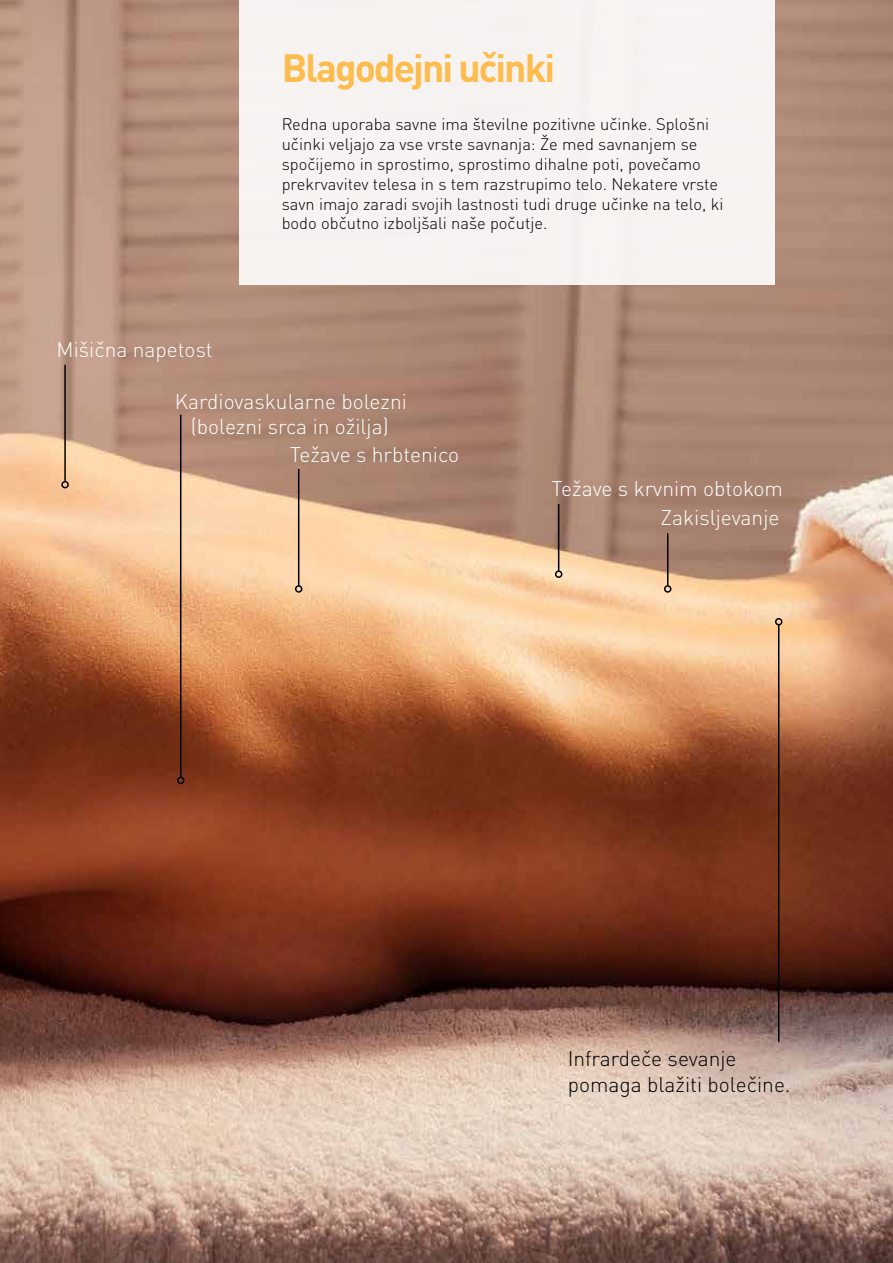
<style>
.page{position:relative;width:893px;height:1263px;background:#fff}
.page>*{position:absolute;margin:0;border:0;box-sizing:border-box;transform-origin:0 0}
.t1{font:700 39px "DIN Pro";letter-spacing:-.05em;color:#fdbc4d}
.t2{font:300 21px/25.2px "DIN Pro";color:#fff;text-align:center}
.t3{font:300 21px/25.2px "DIN Pro";color:#000}
.t4{font:300 16.5px/19.8px "DIN Pro";color:#000}
</style>
<div class="page">
<img style="left:0;top:0;width:893px;height:1263px">
<div style="left:239px;top:0;width:536px;height:285px;background:#f7f3f1"></div>
<hr style="left:778px;top:625px;width:1px;height:417px;background:#000">
<div style="left:775px;top:618px;width:7px;height:7px;border:2px solid #000;border-radius:50%"></div>
<hr style="left:180px;top:415px;width:1px;height:362px;background:#000">
<div style="left:177px;top:777px;width:7px;height:7px;border:2px solid #000;border-radius:50%"></div>
<hr style="left:64px;top:365px;width:2px;height:117px;background:#000">
<div style="left:61px;top:481px;width:8px;height:7px;border:2px solid #000;border-radius:50%"></div>
<hr style="left:298px;top:469px;width:1px;height:117px;background:#000">
<div style="left:295px;top:585px;width:7px;height:8px;border:2px solid #000;border-radius:50%"></div>
<hr style="left:558px;top:504px;width:1px;height:67px;background:#000">
<div style="left:555px;top:570px;width:7px;height:8px;border:2px solid #000;border-radius:50%"></div>
<hr style="left:667px;top:533px;width:1px;height:53px;background:#000">
<div style="left:664px;top:585px;width:7px;height:8px;border:2px solid #000;border-radius:50%"></div>
<p class="t2" style="left:57px;top:335px;width:158px">Mišična napetost</p>
<h1 class="t1" style="left:282px;top:35px;width:275px">Blagodejni učinki</h1>
<p class="t4" style="left:282px;top:113px;width:443px">Redna uporaba savne ima številne pozitivne učinke. Splošni učinki veljajo za vse vrste savnanja: Že med savnanjem se spočijemo in sprostimo, sprostimo dihalne poti, povečamo prekrvavitev telesa in s tem razstrupimo telo. Nekatere vrste savn imajo zaradi svojih lastnosti tudi druge učinke na telo, ki bodo občutno izboljšali naše počutje.</p>
<p class="t2" style="left:175px;top:387px;width:234px">Kardiovaskularne bolezni (bolezni srca in ožilja)</p>
<p class="t2" style="left:290px;top:440px;width:171px">Težave s hrbtenico</p>
<p class="t2" style="left:552px;top:474px;width:233px">Težave s krvnim obtokom</p>
<p class="t2" style="left:660px;top:503px;width:121px">Zakisljevanje</p>
<p class="t3" style="left:568px;top:1044px;width:224px">Infrardeče sevanje pomaga blažiti bolečine.</p>
</div>
